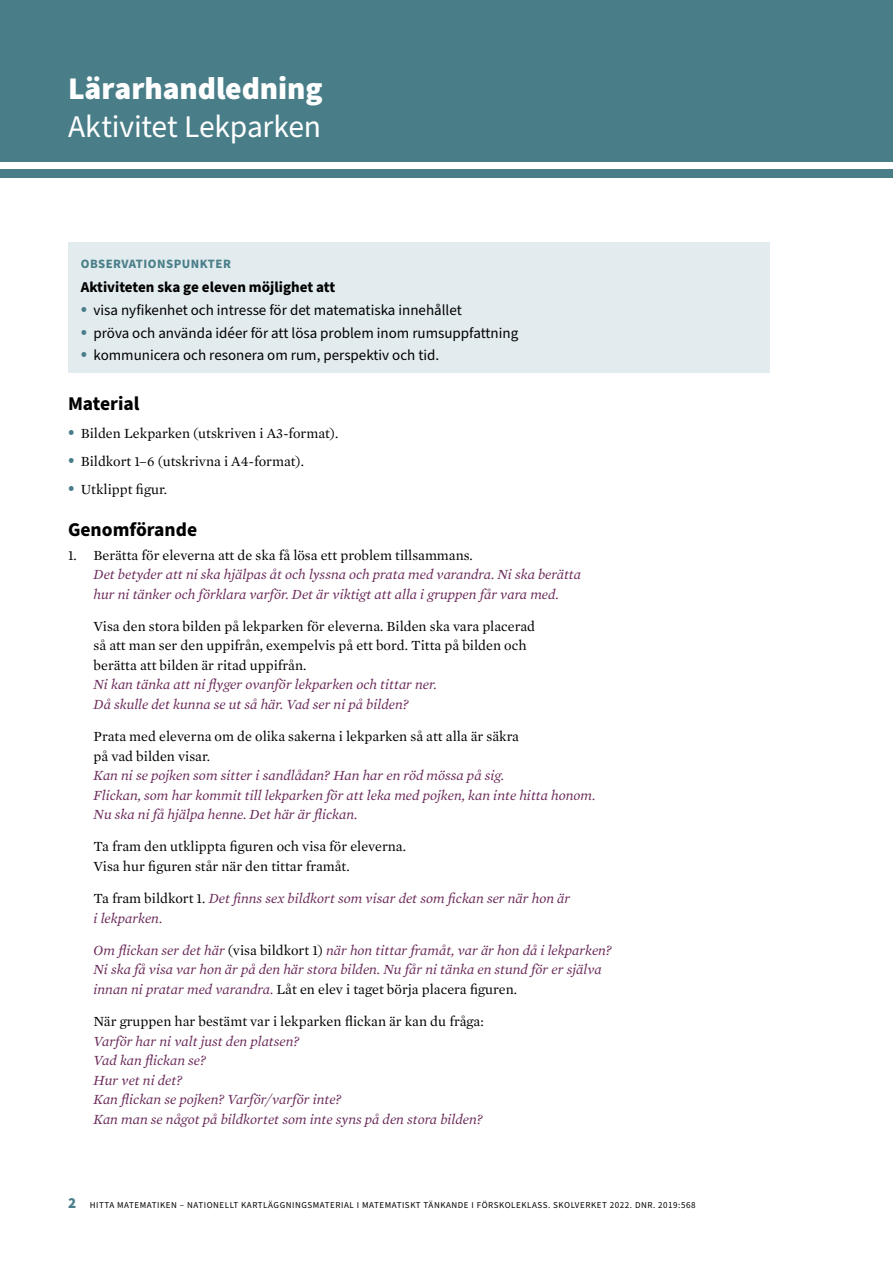
<style>
.page{position:relative;width:893px;height:1263px;background:#fff}
.page>*{position:absolute;margin:0;border:0;box-sizing:border-box;transform-origin:0 0}
.Fältrubrik_2{font:31.5px "Source Sans Pro";letter-spacing:-.005em;color:#fff}
.Fältrubrik_1{font:900 31.5px "Source Sans Pro";color:#fff}
.t1{font:700 19.5px "Source Sans Pro";color:#000}
.t2{font:15px "Source Sans Pro";color:#000}
.Blå_ruta_rub{font:700 15px "Source Sans Pro";color:#000}
.Fråga_blå{font:italic 14.25px/19.5px "Mercury Text G1";color:#692858}
.Fråga_indrag{font:14.25px/19.5px "Mercury Text G1";color:#000}
.Fråga_indrag-2{font:italic 14.25px/19.5px "Mercury Text G1";color:#692858}
.Fråga{font:14.25px "Mercury Text G1";color:#000}
.liten_versalrubrik{font:700 12.75px "Source Sans Pro";letter-spacing:.04em;color:#497e89}
.t3{font:9px "Source Sans Pro";letter-spacing:.06em;color:#000}
.s1{font-size:21px;color:#497e89}
.s2{font-family:"Source Sans Pro";font-size:21px;color:#497e89}
.s3{font-style:normal;color:#000}
.s4{font-weight:900;font-size:15px;color:#497e89}
</style>
<div class="page">
<div style="left:0;top:0;width:893px;height:162px;background:#497e89"></div>
<div style="left:0;top:169px;width:893px;height:9px;background:#497e89"></div>
<div style="left:68px;top:242px;width:702px;height:131px;background:#e2ebee"></div>
<h1 class="Fältrubrik_1" style="left:68px;top:67px;width:256px">Lärarhandledning</h1>
<h2 class="Fältrubrik_2" style="left:68px;top:105px;width:255px">Aktivitet Lekparken</h2>
<h3 class="liten_versalrubrik" style="left:81px;top:255px;width:152px">OBSERVATIONSPUNKTER</h3>
<h3 class="Blå_ruta_rub" style="left:81px;top:277px;width:256px">Aktiviteten ska ge eleven möjlighet att</h3>
<p class="t2" style="left:81px;top:300px;width:383px"><span class="s1">•</span> visa nyfikenhet och intresse för det matematiska innehållet</p>
<p class="t2" style="left:81px;top:323px;width:439px"><span class="s1">•</span> pröva och använda idéer för att lösa problem inom rumsuppfattning</p>
<p class="t2" style="left:81px;top:345px;width:360px"><span class="s1">•</span> kommunicera och resonera om rum, perspektiv och tid.</p>
<h2 class="t1" style="left:68px;top:390px;width:73px">Material</h2>
<p class="Fråga_indrag" style="left:68px;top:422px;width:272px"><span class="s2">•</span> Bilden Lekparken (utskriven i A3-format).</p>
<p class="Fråga_indrag" style="left:68px;top:450px;width:237px"><span class="s2">•</span> Bildkort 1–6 (utskrivna i A4-format).</p>
<p class="Fråga_indrag" style="left:68px;top:478px;width:101px"><span class="s2">•</span> Utklippt figur.</p>
<h2 class="t1" style="left:68px;top:516px;width:131px">Genomförande</h2>
<p class="Fråga" style="left:68px;top:544px;width:406px">1. Berätta för eleverna att de ska få lösa ett problem tillsammans.</p>
<p class="Fråga_blå" style="left:94px;top:564px;width:489px">Det betyder att ni ska hjälpas åt och lyssna och prata med varandra. Ni ska berätta hur ni tänker och förklara varför. Det är viktigt att alla i gruppen får vara med.</p>
<p class="Fråga_indrag" style="left:94px;top:616px;width:443px">Visa den stora bilden på lekparken för eleverna. Bilden ska vara placerad så att man ser den uppifrån, exempelvis på ett bord. Titta på bilden och berätta att bilden är ritad uppifrån.</p>
<p class="Fråga_blå" style="left:94px;top:674px;width:345px">Ni kan tänka att ni flyger ovanför lekparken och tittar ner.<br>Då skulle det kunna se ut så här. Vad ser ni på bilden?</p>
<p class="Fråga_indrag" style="left:94px;top:726px;width:427px">Prata med eleverna om de olika sakerna i lekparken så att alla är säkra på vad bilden visar.</p>
<p class="Fråga_blå" style="left:94px;top:765px;width:503px">Kan ni se pojken som sitter i sandlådan? Han har en röd mössa på sig.<br>Flickan, som har kommit till lekparken för att leka med pojken, kan inte hitta honom.<br>Nu ska ni få hjälpa henne. Det här är flickan.</p>
<p class="Fråga_indrag" style="left:94px;top:836px;width:314px">Ta fram den utklippta figuren och visa för eleverna.<br>Visa hur figuren står när den tittar framåt.</p>
<p class="Fråga_indrag-2" style="left:94px;top:888px;width:478px"><span class="s3">Ta fram bildkort 1.</span> Det finns sex bildkort som visar det som fickan ser när hon är i lekparken.</p>
<p class="Fråga_indrag-2" style="left:94px;top:940px;width:520px">Om flickan ser det här <span class="s3">(visa bildkort 1)</span> när hon tittar framåt, var är hon då i lekparken?<br>Ni ska få visa var hon är på den här stora bilden. Nu får ni tänka en stund för er själva innan ni pratar med varandra. <span class="s3">Låt en elev i taget börja placera figuren.</span></p>
<p class="Fråga_indrag" style="left:94px;top:1011px;width:392px">När gruppen har bestämt var i lekparken flickan är kan du fråga:</p>
<p class="Fråga_blå" style="left:94px;top:1030px;width:207px">Varför har ni valt just den platsen?</p>
<p class="Fråga_blå" style="left:94px;top:1050px;width:114px">Vad kan flickan se?</p>
<p class="Fråga_blå" style="left:94px;top:1069px;width:90px">Hur vet ni det?</p>
<p class="Fråga_blå" style="left:94px;top:1089px;width:249px">Kan flickan se pojken? Varför/varför inte?</p>
<p class="Fråga_blå" style="left:94px;top:1108px;width:391px">Kan man se något på bildkortet som inte syns på den stora bilden?</p>
<p class="t3" style="left:68px;top:1199px;width:629px"><span class="s4">2</span> HITTA MATEMATIKEN – NATIONELLT KARTLÄGGNINGSMATERIAL I MATEMATISKT TÄNKANDE I FÖRSKOLEKLASS. SKOLVERKET 2022. DNR. 2019:568</p>
</div>
